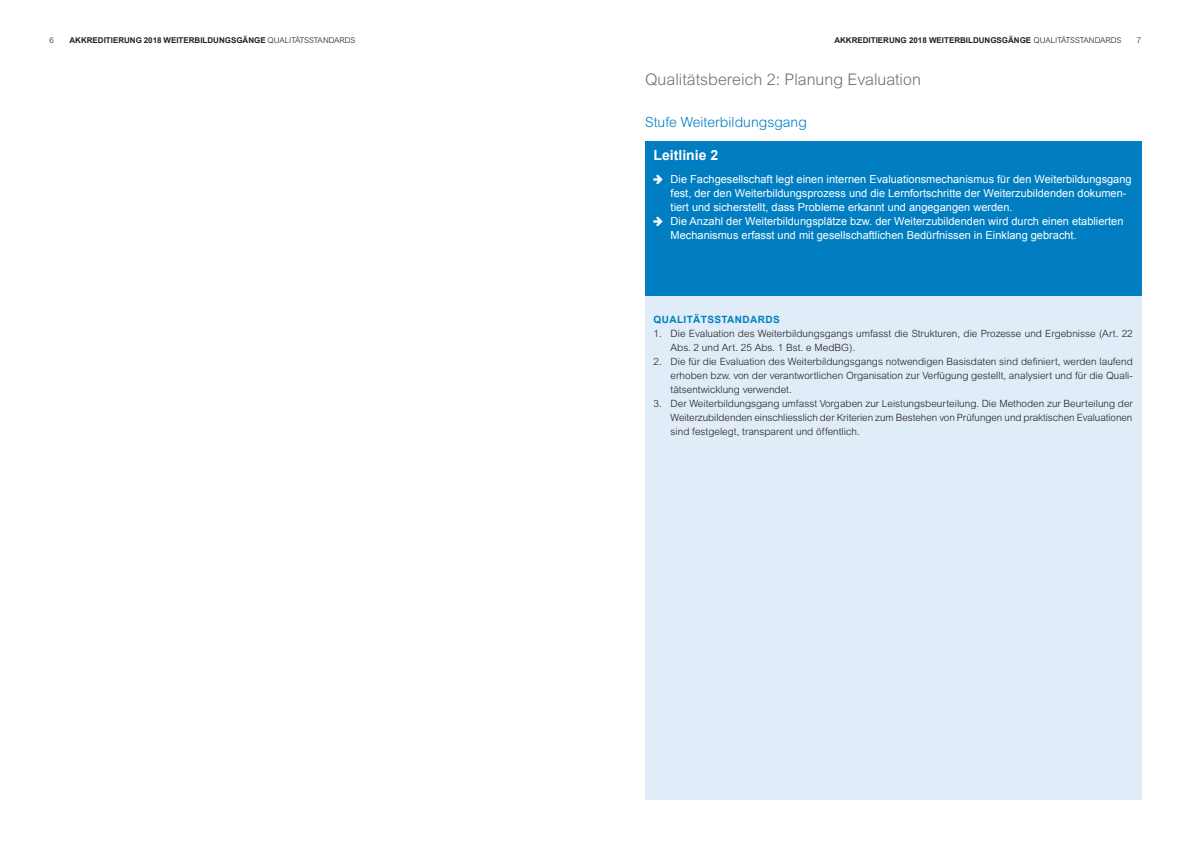
<style>
.page{position:relative;width:1191px;height:842px;background:#fff}
.page>*{position:absolute;margin:0;border:0;box-sizing:border-box;transform-origin:0 0}
.t1{font:300 16px "Arial";color:#687379}
.t2{font:300 14px "Arial";color:#007ec1}
.t3{font:700 14px "Arial";color:#fff}
.t4{font:11px/14px "Arial";color:#fff}
.t5{font:300 10px/14px "Arial";color:#231f20;text-align:justify}
.t6{font:700 10px "Arial";letter-spacing:.04em;color:#007ec1}
.t7{font:700 8px "Arial";color:#231f20}
.t8{font:300 8px "Arial";color:#231f20}
.s1{font-weight:300}
</style>
<div class="page">
<div style="left:645px;top:281px;width:496px;height:518px;background:#e0ecf7"></div>
<div style="left:645px;top:141px;width:496px;height:154px;background:#007ec1"></div>
<p class="t8" style="left:50px;top:36px;width:6px">6</p>
<p class="t7" style="left:69px;top:36px;width:287px">AKKREDITIERUNG 2018 WEITERBILDUNGSGÄNGE <span class="s1">QUALITÄTSSTANDARDS</span></p>
<p class="t7" style="left:834px;top:36px;width:289px">AKKREDITIERUNG 2018 WEITERBILDUNGSGÄNGE <span class="s1">QUALITÄTSSTANDARDS</span></p>
<p class="t8" style="left:1136px;top:36px;width:6px">7</p>
<h1 class="t1" style="left:645px;top:70px;width:277px">Qualitätsbereich 2: Planung Evaluation</h1>
<h2 class="t2" style="left:645px;top:114px;width:163px">Stufe Weiterbildungsgang</h2>
<h2 class="t3" style="left:653px;top:147px;width:66px">Leitlinie 2</h2>
<p class="t4" style="left:670px;top:172px;width:462px">Die Fachgesellschaft legt einen internen Evaluationsmechanismus für den Weiterbildungsgang fest, der den Weiterbildungsprozess und die Lernfortschritte der Weiterzubildenden dokumen-- tiert und sicherstellt, dass Probleme erkannt und angegangen werden.<br>Die Anzahl der Weiterbildungsplätze bzw. der Weiterzubildenden wird durch einen etablierten Mechanismus erfasst und mit gesellschaftlichen Bedürfnissen in Einklang gebracht.</p>
<p class="t6" style="left:653px;top:314px;width:128px">QUALITÄTSSTANDARDS</p>
<p class="t5" style="left:670px;top:326px;width:464px;text-indent:-17px">1. Die Evaluation des Weiterbildungsgangs umfasst die Strukturen, die Prozesse und Ergebnisse (Art. 22<br>Abs. 2 und Art. 25 Abs. 1 Bst. e MedBG).</p>
<p class="t5" style="left:670px;top:354px;width:464px;text-indent:-17px">2. Die für die Evaluation des Weiterbildungsgangs notwendigen Basisdaten sind definiert, werden laufend erhoben bzw. von der verantwortlichen Organisation zur Verfügung gestellt, analysiert und für die Quali&shy;tätsentwicklung verwendet.</p>
<p class="t5" style="left:670px;top:396px;width:464px;text-indent:-17px">3. Der Weiterbildungsgang umfasst Vorgaben zur Leistungsbeurteilung. Die Methoden zur Beurteilung der Weiterzubildenden einschliesslich der Kriterien zum Bestehen von Prüfungen und praktischen Evaluationen sind festgelegt, transparent und öffentlich.</p>
</div>
